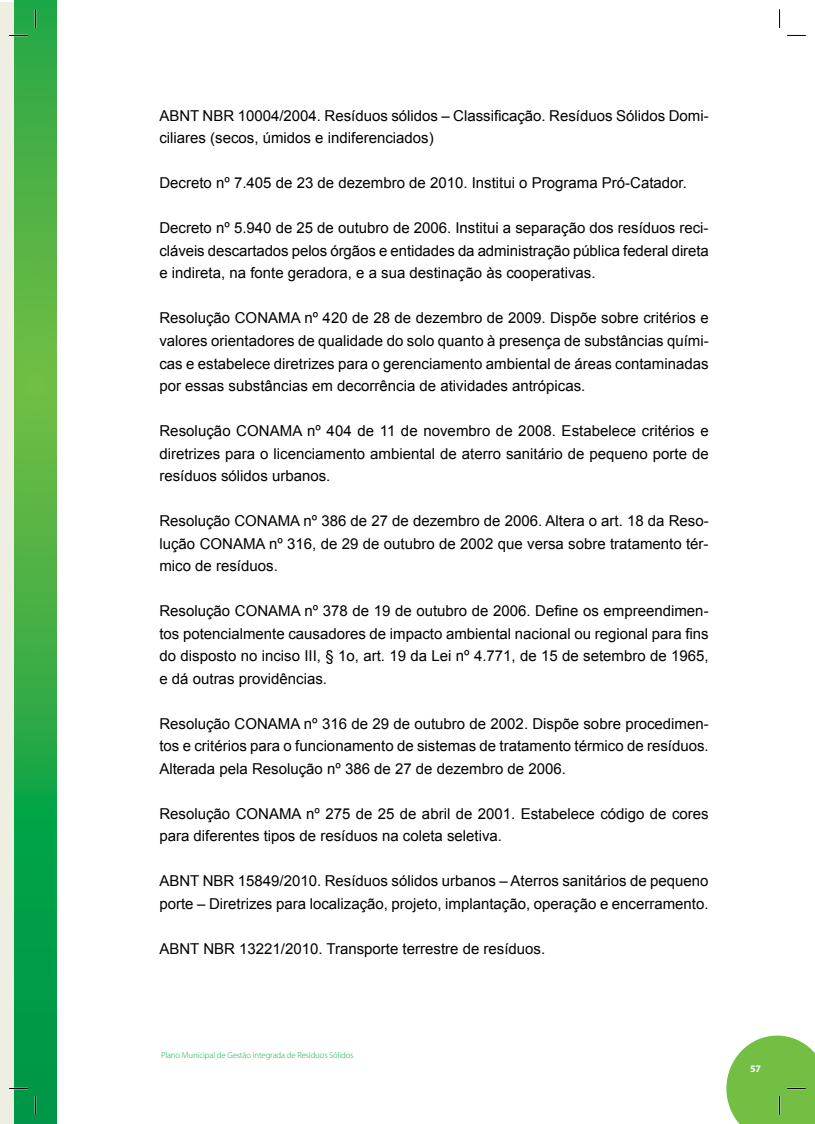
<style>
.page{position:relative;width:815px;height:1124px;background:#fff}
.page>*{position:absolute;margin:0;border:0;box-sizing:border-box;transform-origin:0 0}
.t1{font:15px/22.5px "Arial";color:#000;text-align:justify}
.t2{font:700 10px "Myriad Pro";color:#fff}
.t3{font:300 8.75px "Myriad Pro";letter-spacing:-.015em;color:#0db14b}
</style>
<div class="page">
<div style="left:0;top:2px;width:35px;height:1121px;background:#efeee3"></div>
<svg style="left:14px;top:0;width:43px;height:1123px;background:#34ab45"></svg>
<svg style="left:9px;top:35px;width:19px;height:1px"></svg>
<svg style="left:787px;top:35px;width:19px;height:1px"></svg>
<svg style="left:9px;top:1087px;width:19px;height:2px"></svg>
<svg style="left:35px;top:9px;width:1px;height:19px"></svg>
<svg style="left:35px;top:1095px;width:1px;height:19px"></svg>
<svg style="left:779px;top:9px;width:1px;height:19px"></svg>
<svg style="left:726px;top:1035px;width:89px;height:88px;background:#83c65c"></svg>
<p class="t1" style="left:159px;top:104px;width:551px">ABNT NBR 10004/2004. Resíduos sólidos – Classificação. Resíduos Sólidos Domi&shy;ciliares (secos, úmidos e indiferenciados)</p>
<p class="t1" style="left:159px;top:172px;width:529px">Decreto nº 7.405 de 23 de dezembro de 2010. Institui o Programa Pró-Catador.</p>
<p class="t1" style="left:159px;top:217px;width:551px">Decreto nº 5.940 de 25 de outubro de 2006. Institui a separação dos resíduos reci&shy;cláveis descartados pelos órgãos e entidades da administração pública federal direta e indireta, na fonte geradora, e a sua destinação às cooperativas.</p>
<p class="t1" style="left:159px;top:307px;width:551px">Resolução CONAMA nº 420 de 28 de dezembro de 2009. Dispõe sobre critérios e valores orientadores de qualidade do solo quanto à presença de substâncias quími&shy;cas e estabelece diretrizes para o gerenciamento ambiental de áreas contaminadas por essas substâncias em decorrência de atividades antrópicas.</p>
<p class="t1" style="left:159px;top:419px;width:551px">Resolução CONAMA nº 404 de 11 de novembro de 2008. Estabelece critérios e diretrizes para o licenciamento ambiental de aterro sanitário de pequeno porte de resíduos sólidos urbanos.</p>
<p class="t1" style="left:159px;top:509px;width:551px">Resolução CONAMA nº 386 de 27 de dezembro de 2006. Altera o art. 18 da Reso&shy;lução CONAMA nº 316, de 29 de outubro de 2002 que versa sobre tratamento tér&shy;mico de resíduos.</p>
<p class="t1" style="left:159px;top:599px;width:551px">Resolução CONAMA nº 378 de 19 de outubro de 2006. Define os empreendimen&shy;tos potencialmente causadores de impacto ambiental nacional ou regional para fins do disposto no inciso III, § 1o, art. 19 da Lei nº 4.771, de 15 de setembro de 1965, e dá outras providências.</p>
<p class="t1" style="left:159px;top:712px;width:551px">Resolução CONAMA nº 316 de 29 de outubro de 2002. Dispõe sobre procedimen&shy;tos e critérios para o funcionamento de sistemas de tratamento térmico de resíduos.<br>Alterada pela Resolução nº 386 de 27 de dezembro de 2006.</p>
<p class="t1" style="left:159px;top:802px;width:551px">Resolução CONAMA nº 275 de 25 de abril de 2001. Estabelece código de cores para diferentes tipos de resíduos na coleta seletiva.</p>
<p class="t1" style="left:159px;top:869px;width:551px">ABNT NBR 15849/2010. Resíduos sólidos urbanos – Aterros sanitários de pequeno porte – Diretrizes para localização, projeto, implantação, operação e encerramento.</p>
<p class="t1" style="left:159px;top:937px;width:387px">ABNT NBR 13221/2010. Transporte terrestre de resíduos.</p>
<p class="t3" style="left:161px;top:1050px;width:194px">Plano Municipal de Gestão Integrada de Resíduos Sólidos</p>
<p class="t2" style="left:750px;top:1062px;width:12px">57</p>
</div>
